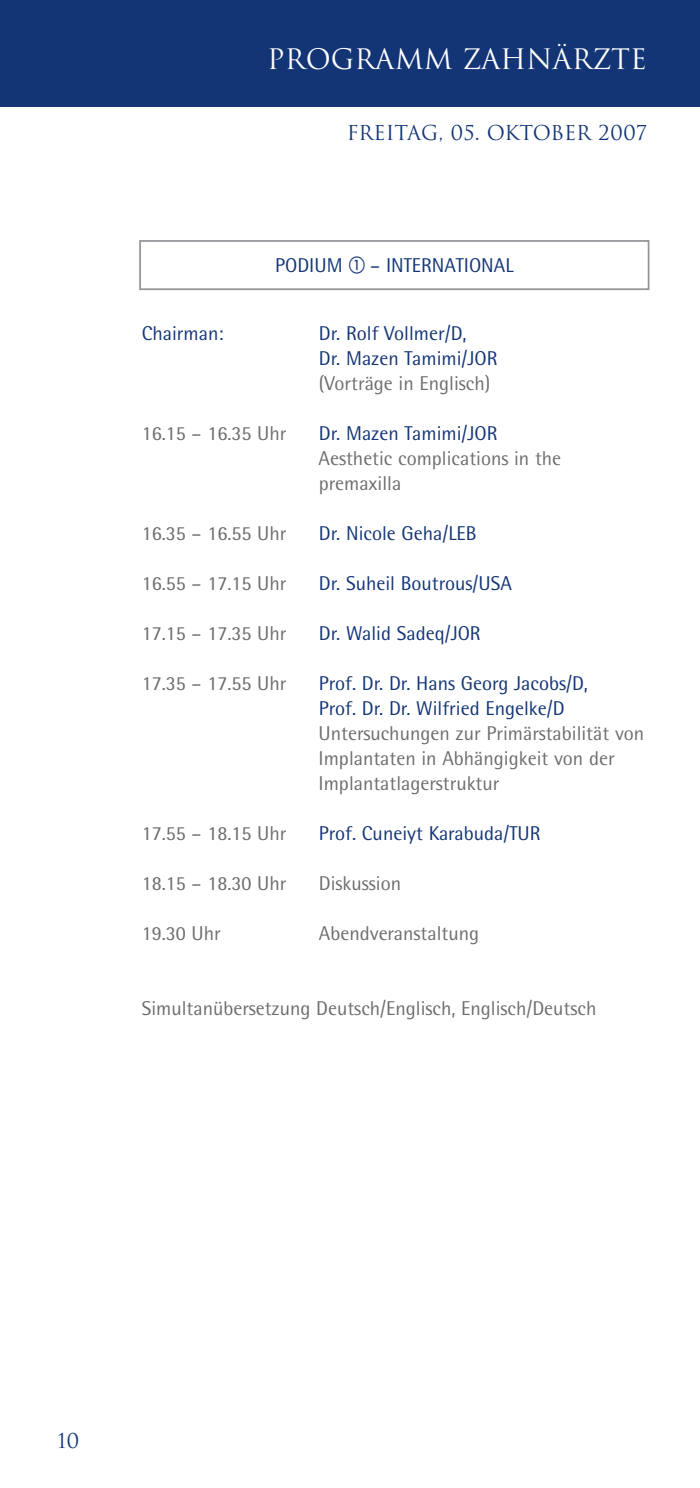
<style>
.page{position:relative;width:700px;height:1488px;background:#fff}
.page>*{position:absolute;margin:0;border:0;box-sizing:border-box;transform-origin:0 0}
.t1{font:27.5px "Trajan";color:#fff}
.t2{font:20px/25px "Rotis Semi Sans";color:#6c6d70}
.t3{font:20px/25px "Rotis Semi Sans";color:#133576}
.t4{font:20px "Trajan";color:#133576}
</style>
<div class="page">
<div style="left:0;top:0;width:700px;height:106px;background:#133576"></div>
<div style="left:139px;top:240px;width:510px;height:50px;border:2px solid #939598"></div>
<h1 class="t1" style="left:267px;top:43px;width:381px">PROGRAMM ZAHNÄRZTE</h1>
<p class="t4" style="left:347px;top:121px;width:302px">FREITAG, 05. OKTOBER 2007</p>
<p class="t3" style="left:275px;top:254px;width:69px">PODIUM</p>
<p class="t3" style="left:370px;top:254px;width:145px">– INTERNATIONAL</p>
<p class="t3" style="left:142px;top:323px;width:83px">Chairman:</p>
<p class="t3" style="left:319px;top:323px;width:180px">Dr. Rolf Vollmer/D,<br>Dr. Mazen Tamimi/JOR</p>
<p class="t2" style="left:319px;top:373px;width:173px">(Vorträge in Englisch)</p>
<p class="t2" style="left:142px;top:423px;width:146px">16.15 – 16.35 Uhr</p>
<p class="t3" style="left:319px;top:423px;width:180px">Dr. Mazen Tamimi/JOR</p>
<p class="t2" style="left:319px;top:448px;width:244px">Aesthetic complications in the premaxilla</p>
<p class="t2" style="left:142px;top:523px;width:146px">16.35 – 16.55 Uhr</p>
<p class="t3" style="left:319px;top:523px;width:159px">Dr. Nicole Geha/LEB</p>
<p class="t2" style="left:142px;top:573px;width:146px">16.55 – 17.15 Uhr</p>
<p class="t3" style="left:319px;top:573px;width:195px">Dr. Suheil Boutrous/USA</p>
<p class="t2" style="left:142px;top:623px;width:146px">17.15 – 17.35 Uhr</p>
<p class="t3" style="left:319px;top:623px;width:163px">Dr. Walid Sadeq/JOR</p>
<p class="t2" style="left:142px;top:673px;width:146px">17.35 – 17.55 Uhr</p>
<p class="t3" style="left:319px;top:673px;width:271px">Prof. Dr. Dr. Hans Georg Jacobs/D,<br>Prof. Dr. Dr. Wilfried Engelke/D</p>
<p class="t2" style="left:319px;top:723px;width:327px">Untersuchungen zur Primärstabilität von<br>Implantaten in Abhängigkeit von der<br>Implantatlagerstruktur</p>
<p class="t2" style="left:142px;top:823px;width:146px">17.55 – 18.15 Uhr</p>
<p class="t3" style="left:319px;top:823px;width:223px">Prof. Cuneiyt Karabuda/TUR</p>
<p class="t2" style="left:142px;top:873px;width:146px">18.15 – 18.30 Uhr</p>
<p class="t2" style="left:319px;top:873px;width:84px">Diskussion</p>
<p class="t2" style="left:142px;top:923px;width:81px">19.30 Uhr</p>
<p class="t2" style="left:319px;top:923px;width:162px">Abendveranstaltung</p>
<p class="t2" style="left:142px;top:998px;width:456px">Simultanübersetzung Deutsch/Englisch, Englisch/Deutsch</p>
<p class="t4" style="left:57px;top:1429px;width:24px">10</p>
</div>
